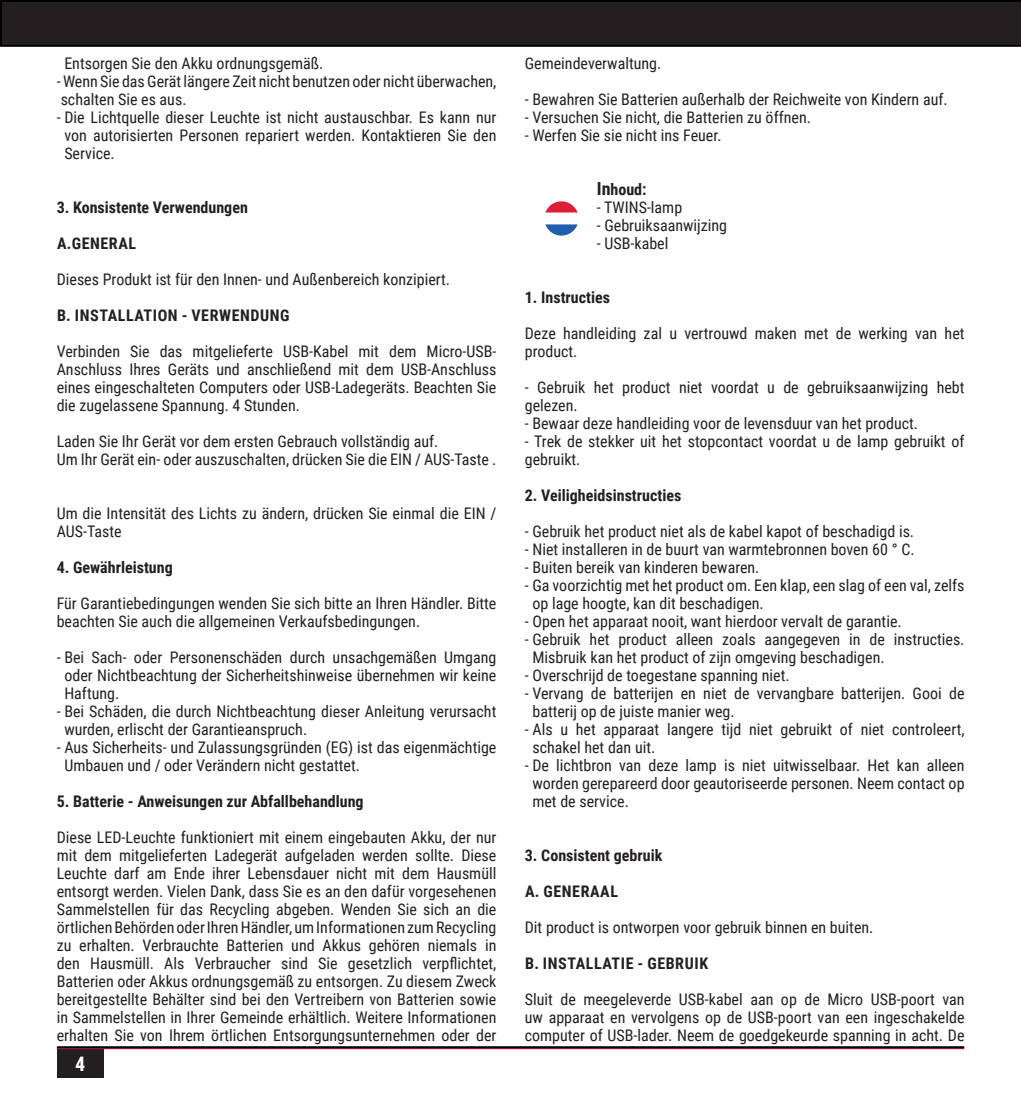
<style>
.page{position:relative;width:1021px;height:1106px;background:#fff}
.page>*{position:absolute;margin:0;border:0;box-sizing:border-box;transform-origin:0 0}
.t1{font:700 20px "Roboto Condensed";color:#fff}
.t2{font:16px/18px "Roboto Condensed";color:#231f20}
.t3{font:700 16px "Roboto Condensed";color:#231f20}
.t4{font:700 16px "Roboto Condensed";letter-spacing:.035em;color:#231f20}
.s1{font-size:18px}
</style>
<div class="page">
<div style="left:57px;top:1049px;width:46px;height:28px;background:#231f20"></div>
<svg style="left:545px;top:201px;width:32px;height:11px"></svg>
<svg style="left:545px;top:224px;width:32px;height:12px"></svg>
<hr style="left:58px;top:1047px;width:905px;height:2px;background:#ba1f24">
<svg style="left:0;top:0;width:1020px;height:47px;background:#201d1e"></svg>
<hr style="left:58px;top:1046px;width:905px;height:2px;background:#000115">
<p class="t2" style="left:64px;top:53px;width:260px">Entsorgen Sie den Akku ordnungsgemäß.</p>
<p class="t2" style="left:57px;top:71px;width:441px">- Wenn Sie das Gerät längere Zeit nicht benutzen oder nicht überwachen, schalten Sie es aus.</p>
<p class="t2" style="left:64px;top:107px;width:433px;text-align:justify;text-indent:-8px">- Die Lichtquelle dieser Leuchte ist nicht austauschbar. Es kann nur von autorisierten Personen repariert werden. Kontaktieren Sie den Service.</p>
<p class="t3" style="left:57px;top:196px;width:193px">3. Konsistente Verwendungen</p>
<p class="t4" style="left:57px;top:232px;width:81px">A.GENERAL</p>
<p class="t2" style="left:57px;top:269px;width:395px">Dieses Produkt ist für den Innen- und Außenbereich konzipiert.</p>
<p class="t4" style="left:57px;top:304px;width:234px">B. INSTALLATION - VERWENDUNG</p>
<p class="t2" style="left:57px;top:341px;width:441px;text-align:justify">Verbinden Sie das mitgelieferte USB-Kabel mit dem Micro-USB-Anschluss Ihres Geräts und anschließend mit dem USB-Anschluss eines eingeschalteten Computers oder USB-Ladegeräts. Beachten Sie die zugelassene Spannung. 4 Stunden.</p>
<p class="t2" style="left:57px;top:431px;width:383px">Laden Sie Ihr Gerät vor dem ersten Gebrauch vollständig auf.</p>
<p class="t2" style="left:57px;top:449px;width:441px">Um Ihr Gerät ein- oder auszuschalten, drücken Sie die EIN / AUS-Taste .</p>
<p class="t2" style="left:57px;top:503px;width:441px">Um die Intensität des Lichts zu ändern, drücken Sie einmal die EIN /<br>AUS-Taste</p>
<p class="t3" style="left:57px;top:556px;width:117px">4. Gewährleistung</p>
<p class="t2" style="left:57px;top:593px;width:441px">Für Garantiebedingungen wenden Sie sich bitte an Ihren Händler. Bitte beachten Sie auch die allgemeinen Verkaufsbedingungen.</p>
<p class="t2" style="left:64px;top:647px;width:433px;text-align:justify;text-indent:-8px">- Bei Sach- oder Personenschäden durch unsachgemäßen Umgang oder Nichtbeachtung der Sicherheitshinweise übernehmen wir keine Haftung.</p>
<p class="t2" style="left:64px;top:701px;width:433px;text-indent:-8px">- Bei Schäden, die durch Nichtbeachtung dieser Anleitung verursacht wurden, erlischt der Garantieanspruch.</p>
<p class="t2" style="left:64px;top:737px;width:433px;text-indent:-8px">- Aus Sicherheits- und Zulassungsgründen (EG) ist das eigenmächtige<br>Umbauen und / oder Verändern nicht gestattet.</p>
<p class="t3" style="left:57px;top:790px;width:308px">5. Batterie - Anweisungen zur Abfallbehandlung</p>
<p class="t2" style="left:57px;top:827px;width:441px;text-align:justify">Diese LED-Leuchte funktioniert mit einem eingebauten Akku, der nur mit dem mitgelieferten Ladegerät aufgeladen werden sollte. Diese Leuchte darf am Ende ihrer Lebensdauer nicht mit dem Hausmüll entsorgt werden. Vielen Dank, dass Sie es an den dafür vorgesehenen Sammelstellen für das Recycling abgeben. Wenden Sie sich an die örtlichen Behörden oder Ihren Händler, um Informationen zum Recycling zu erhalten. Verbrauchte Batterien und Akkus gehören niemals in den Hausmüll. Als Verbraucher sind Sie gesetzlich verpflichtet, Batterien oder Akkus ordnungsgemäß zu entsorgen. Zu diesem Zweck bereitgestellte Behälter sind bei den Vertreibern von Batterien sowie in Sammelstellen in Ihrer Gemeinde erhältlich. Weitere Informationen erhalten Sie von Ihrem örtlichen Entsorgungsunternehmen oder der</p>
<p class="t1" style="left:75px;top:1049px;width:12px">4</p>
<p class="t2" style="left:525px;top:53px;width:138px">Gemeindeverwaltung.</p>
<p class="t2" style="left:525px;top:89px;width:424px">- Bewahren Sie Batterien außerhalb der Reichweite von Kindern auf.</p>
<p class="t2" style="left:525px;top:107px;width:288px">- Versuchen Sie nicht, die Batterien zu öffnen.</p>
<p class="t2" style="left:525px;top:125px;width:198px">- Werfen Sie sie nicht ins Feuer.</p>
<p class="t3" style="left:597px;top:178px;width:51px"><span class="s1">In</span>houd:</p>
<p class="t2" style="left:597px;top:197px;width:87px">- TWINS-lamp</p>
<p class="t2" style="left:597px;top:215px;width:132px">- Gebruiksaanwijzing</p>
<p class="t2" style="left:597px;top:233px;width:73px">- USB-kabel</p>
<p class="t3" style="left:525px;top:286px;width:87px">1. Instructies</p>
<p class="t2" style="left:525px;top:323px;width:441px">Deze handleiding zal u vertrouwd maken met de werking van het product.</p>
<p class="t2" style="left:525px;top:377px;width:441px">- Gebruik het product niet voordat u de gebruiksaanwijzing hebt gelezen.</p>
<p class="t2" style="left:525px;top:413px;width:395px">- Bewaar deze handleiding voor de levensduur van het product.</p>
<p class="t2" style="left:525px;top:431px;width:441px">- Trek de stekker uit het stopcontact voordat u de lamp gebruikt of gebruikt.</p>
<p class="t3" style="left:525px;top:484px;width:158px">2. Veiligheidsinstructies</p>
<p class="t2" style="left:525px;top:521px;width:391px">- Gebruik het product niet als de kabel kapot of beschadigd is.</p>
<p class="t2" style="left:525px;top:539px;width:391px">- Niet installeren in de buurt van warmtebronnen boven 60 ° C.</p>
<p class="t2" style="left:525px;top:557px;width:236px">- Buiten bereik van kinderen bewaren.</p>
<p class="t2" style="left:532px;top:575px;width:433px;text-indent:-8px">- Ga voorzichtig met het product om. Een klap, een slag of een val, zelfs op lage hoogte, kan dit beschadigen.</p>
<p class="t2" style="left:525px;top:611px;width:378px">- Open het apparaat nooit, want hierdoor vervalt de garantie.</p>
<p class="t2" style="left:532px;top:629px;width:433px;text-indent:-8px">- Gebruik het product alleen zoals aangegeven in de instructies.<br>Misbruik kan het product of zijn omgeving beschadigen.</p>
<p class="t2" style="left:525px;top:665px;width:266px">- Overschrijd de toegestane spanning niet.</p>
<p class="t2" style="left:532px;top:683px;width:433px;text-indent:-8px">- Vervang de batterijen en niet de vervangbare batterijen. Gooi de batterij op de juiste manier weg.</p>
<p class="t2" style="left:532px;top:719px;width:433px;text-indent:-8px">- Als u het apparaat langere tijd niet gebruikt of niet controleert, schakel het dan uit.</p>
<p class="t2" style="left:532px;top:755px;width:433px;text-align:justify;text-indent:-8px">- De lichtbron van deze lamp is niet uitwisselbaar. Het kan alleen worden gerepareerd door geautoriseerde personen. Neem contact op met de service.</p>
<p class="t3" style="left:525px;top:844px;width:139px">3. Consistent gebruik</p>
<p class="t4" style="left:525px;top:880px;width:94px">A. GENERAAL</p>
<p class="t2" style="left:525px;top:917px;width:350px">Dit product is ontworpen voor gebruik binnen en buiten.</p>
<p class="t4" style="left:525px;top:952px;width:185px">B. INSTALLATIE - GEBRUIK</p>
<p class="t2" style="left:525px;top:989px;width:441px;text-align:justify">Sluit de meegeleverde USB-kabel aan op de Micro USB-poort van uw apparaat en vervolgens op de USB-poort van een ingeschakelde computer of USB-lader. Neem de goedgekeurde spanning in acht. De</p>
</div>
